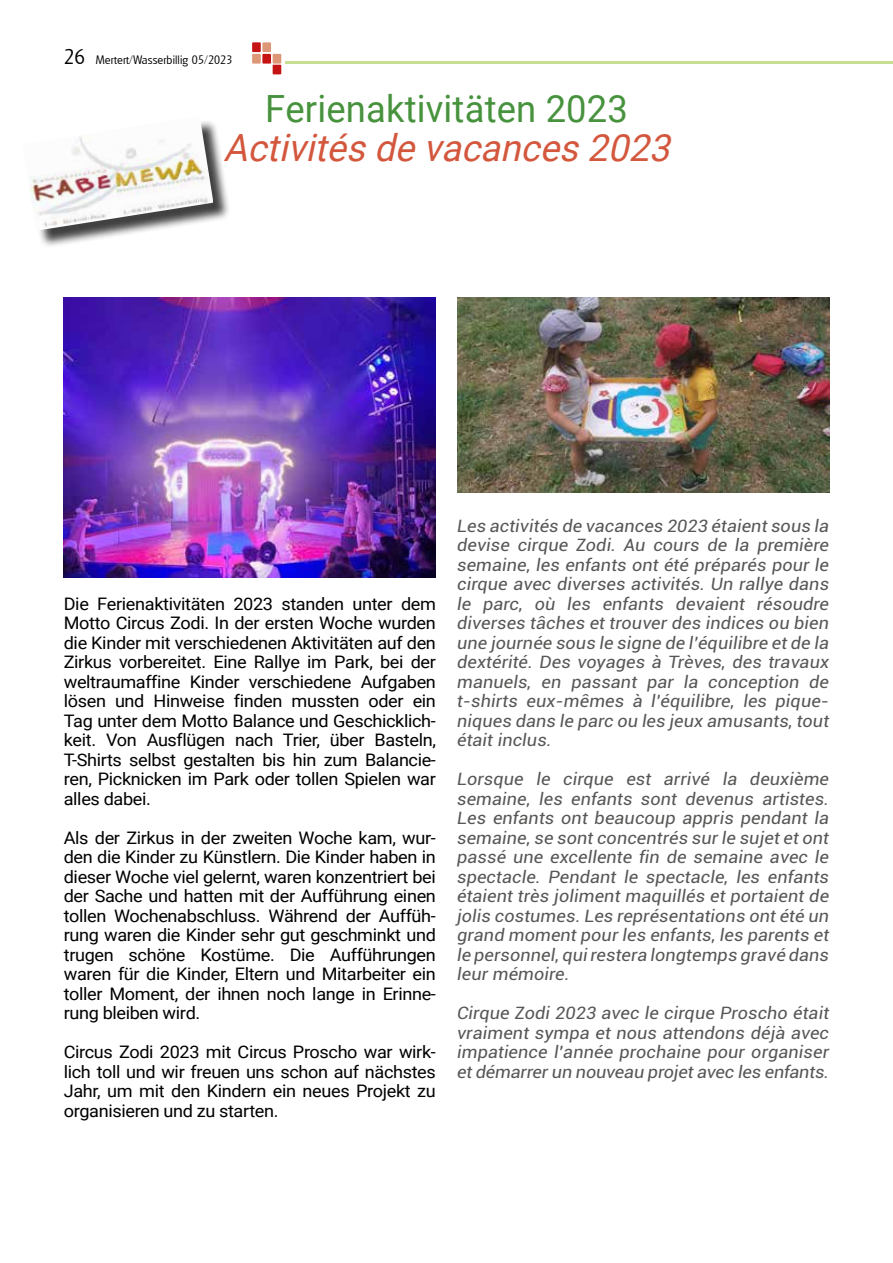
<style>
.page{position:relative;width:893px;height:1263px;background:#fff}
.page>*{position:absolute;margin:0;border:0;box-sizing:border-box;transform-origin:0 0}
.t1{font:italic 37.5px "Roboto";color:#d3573d}
.t2{font:37.5px "Roboto";letter-spacing:.005em;color:#47923d}
.t3{font:italic 17.25px/19.5px "Roboto";letter-spacing:.005em;color:#575756;text-align:justify;scale:1.05 1}
.t4{font:17.25px/19.5px "Roboto";letter-spacing:-.02em;color:#000;text-align:justify;scale:1.05 1}
.t5{font:300 12px "Glasgow";letter-spacing:.01em;color:#000}
.s1{font-size:21px}
</style>
<div class="page">
<div style="left:252px;top:42px;width:9px;height:10px;background:#c61415"></div>
<div style="left:262px;top:54px;width:9px;height:10px;background:#c61415"></div>
<div style="left:273px;top:65px;width:8px;height:9px;background:#c61415"></div>
<div style="left:262px;top:42px;width:9px;height:10px;background:#dd9777"></div>
<div style="left:252px;top:54px;width:9px;height:10px;background:#dd9777"></div>
<div style="left:273px;top:54px;width:8px;height:10px;background:#dd9777"></div>
<hr style="left:285px;top:62px;width:608px;height:2px;background:#a6ca56">
<img style="left:64px;top:298px;width:372px;height:279px">
<img style="left:457px;top:298px;width:372px;height:195px">
<div style="left:25px;top:119px;width:207px;height:130px;background:#000;opacity:.75"></div>
<img style="left:25px;top:119px;width:188px;height:112px">
<p class="t5" style="left:64px;top:52px;width:170px"><span class="s1">26</span> Mertert/Wasserbillig 05/2023</p>
<h1 class="t2" style="left:265px;top:83px;width:364px">Ferienaktivitäten 2023</h1>
<h1 class="t1" style="left:223px;top:122px;width:458px">Activitésde vacances2023</h1>
<p class="t4" style="left:64px;top:593px;width:356px">Die Ferienaktivitäten 2023 standen unter dem Motto Circus Zodi. In der ersten Woche wurden die Kinder mit verschiedenen Aktivitäten auf den Zirkus vorbereitet. Eine Rallye im Park, bei der weltraumaffine Kinder verschiedene Aufgaben lösen und Hinweise finden mussten oder ein Tag unter dem Motto Balance und Geschicklich&shy;keit. Von Ausflügen nach Trier, über Basteln, T-Shirts selbst gestalten bis hin zum Balancie&shy;ren, Picknicken im Park oder tollen Spielen war alles dabei.</p>
<p class="t4" style="left:64px;top:827px;width:356px">Als der Zirkus in der zweiten Woche kam, wur&shy;den die Kinder zu Künstlern. Die Kinder haben in dieser Woche viel gelernt, waren konzentriert bei der Sache und hatten mit der Aufführung einen tollen Wochenabschluss. Während der Auffüh&shy;rung waren die Kinder sehr gut geschminkt und trugen schöne Kostüme. Die Aufführungen waren für die Kinder, Eltern und Mitarbeiter ein toller Moment, der ihnen noch lange in Erinne&shy;rung bleiben wird.</p>
<p class="t4" style="left:64px;top:1042px;width:356px">Circus Zodi 2023 mit Circus Proscho war wirk&shy;lich toll und wir freuen uns schon auf nächstes Jahr, um mit den Kindern ein neues Projekt zu organisieren und zu starten.</p>
<p class="t3" style="left:457px;top:515px;width:356px">Les activités de vacances 2023 étaient sous la devise cirque Zodi. Au cours de la première semaine, les enfants ont été préparés pour le cirque avec diverses activités. Un rallye dans le parc, où les enfants devaient résoudre diverses tâches et trouver des indices ou bien une journée sous le signe de l’équilibre et de la dextérité. Des voyages à Trèves, des travaux manuels, en passant par la conception de t-shirts eux-mêmes à l’équilibre, les pique&shy;niques dans le parc ou les jeux amusants, tout était inclus.</p>
<p class="t3" style="left:457px;top:769px;width:356px">Lorsque le cirque est arrivé la deuxième semaine, les enfants sont devenus artistes.<br>Les enfants ont beaucoup appris pendant la semaine, se sont concentrés sur le sujet et ont passé une excellente fin de semaine avec le spectacle. Pendant le spectacle, les enfants étaient très joliment maquillés et portaient de jolis costumes. Les représentations ont été un grand moment pour les enfants, les parents et le personnel, qui restera longtemps gravé dans leur mémoire.</p>
<p class="t3" style="left:457px;top:1003px;width:356px">Cirque Zodi 2023 avec le cirque Proscho était vraiment sympa et nous attendons déjà avec impatience l’année prochaine pour organiser et démarrer un nouveau projet avec les enfants.</p>
</div>
